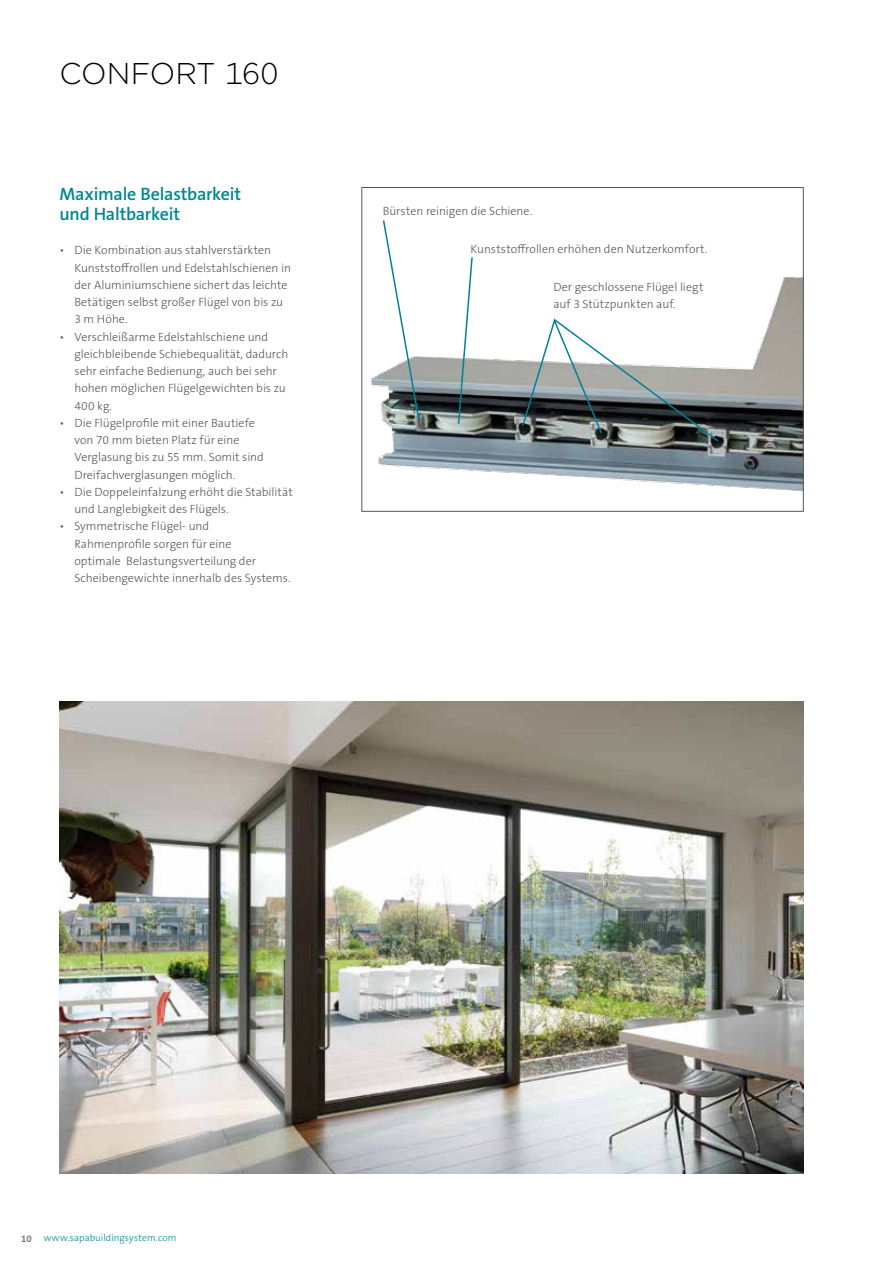
<style>
.page{position:relative;width:893px;height:1263px;background:#fff}
.page>*{position:absolute;margin:0;border:0;box-sizing:border-box;transform-origin:0 0}
.t1{font:300 30px "Gotham";letter-spacing:-.005em;color:#000}
.t2{font:600 18px/19.5px "The Sans B W6";letter-spacing:-.01em;color:#008894}
.t3{font:300 12px/17.2px "The Sans B W3";color:#58585a}
.t4{font:300 9.75px "The Sans B W3";letter-spacing:.01em;color:#008894}
.s1{font-family:"The Sans B W7";font-weight:700;color:#7e7b72}
</style>
<div class="page">
<img style="left:370px;top:277px;width:432px;height:214px">
<div style="left:361px;top:187px;width:443px;height:325px;border:1px solid #58585a"></div>
<img style="left:60px;top:702px;width:744px;height:472px">
<svg style="left:382px;top:220px;width:39px;height:202px"></svg>
<svg style="left:457px;top:257px;width:17px;height:168px"></svg>
<svg style="left:521px;top:316px;width:199px;height:127px"></svg>
<h1 class="t1" style="left:60px;top:54px;width:220px">CONFORT 160</h1>
<h2 class="t2" style="left:60px;top:185px;width:183px">Maximale Belastbarkeit und Haltbarkeit</h2>
<p class="t3" style="left:74px;top:242px;width:218px;text-indent:-15px">• Die Kombination aus stahlverstärkten Kunststoffrollen und Edelstahlschienen in der Aluminiumschiene sichert das leichte Betätigen selbst großer Flügel von bis zu 3 m Höhe.</p>
<p class="t3" style="left:74px;top:328px;width:215px;text-indent:-15px">• Verschleißarme Edelstahlschiene und gleichbleibende Schiebequalität, dadurch sehr einfache Bedienung, auch bei sehr hohen möglichen Flügelgewichten bis zu 400 kg.</p>
<p class="t3" style="left:74px;top:414px;width:191px;text-indent:-15px">• Die Flügelprofile mit einer Bautiefe von 70 mm bieten Platz für eine Verglasung bis zu 55 mm. Somit sind Dreifachverglasungen möglich.</p>
<p class="t3" style="left:74px;top:483px;width:220px;text-indent:-15px">• Die Doppeleinfalzung erhöht die Stabilität und Langlebigkeit des Flügels.</p>
<p class="t3" style="left:74px;top:518px;width:218px;text-indent:-15px">• Symmetrische Flügel- und<br>Rahmenprofile sorgen für eine<br>optimale Belastungsverteilung der Scheibengewichte innerhalb des Systems.</p>
<p class="t3" style="left:383px;top:202px;width:151px">Bürsten reinigen die Schiene.</p>
<p class="t3" style="left:471px;top:240px;width:238px">Kunststoffrollen erhöhen den Nutzerkomfort.</p>
<p class="t3" style="left:553px;top:278px;width:151px">Der geschlossene Flügel liegt auf 3 Stützpunkten auf.</p>
<p class="t4" style="left:21px;top:1232px;width:157px"><span class="s1">10</span> www.sapabuildingsystem.com</p>
</div>
